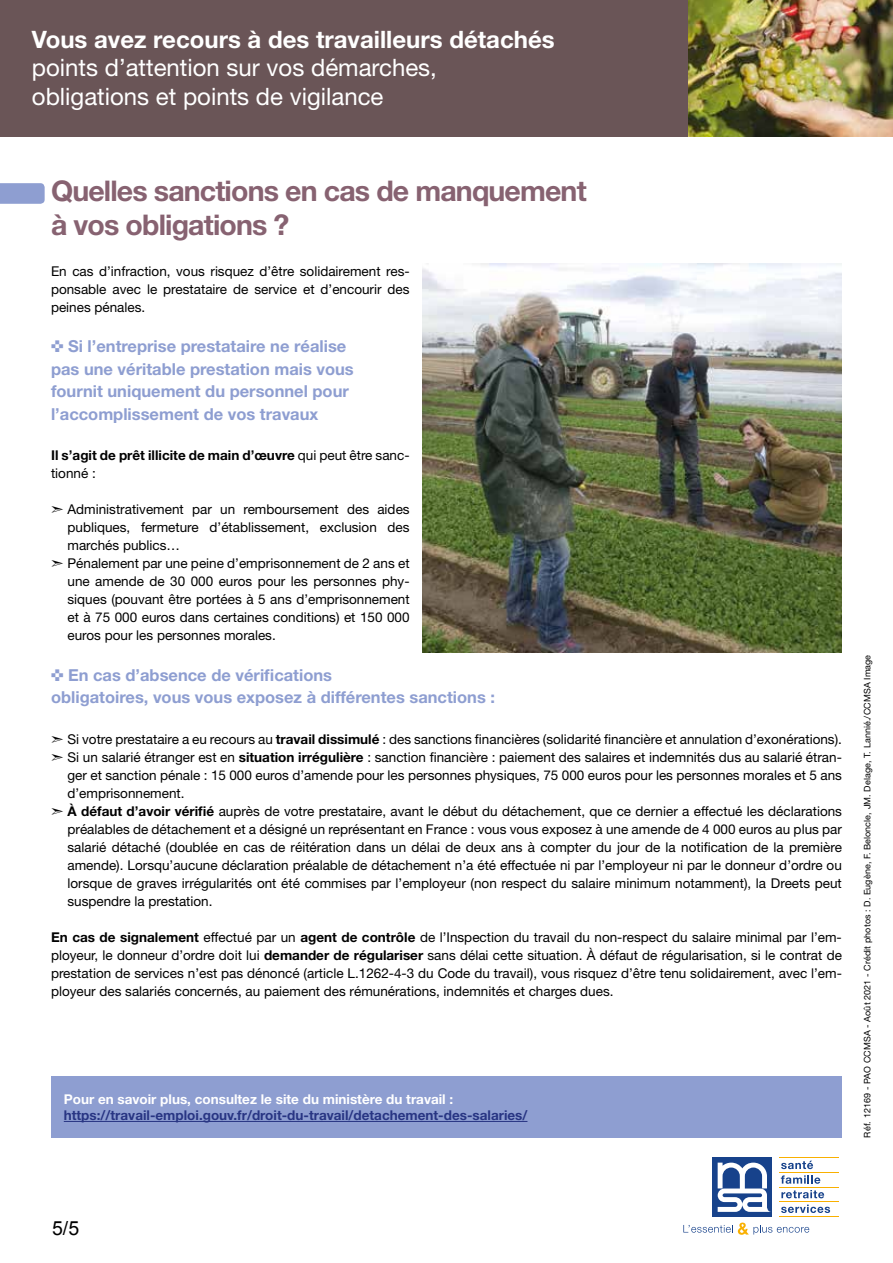
<style>
.page{position:relative;width:893px;height:1263px;background:#fff}
.page>*{position:absolute;margin:0;border:0;box-sizing:border-box;transform-origin:0 0}
.t1{font:700 28.5px/34.2px "Helvetica Neue LT";letter-spacing:-.03em;color:#876271}
.t2{font:24px/28.8px "Helvetica Neue LT";color:#fff}
.t3{font:700 24px "Helvetica Neue LT";color:#fff}
.t4{font:19.5px "Arial";color:#000}
.t5{font:700 16.5px/22.5px "Helvetica Neue LT";color:#8e9ed1}
.t6{font:13.5px/18px "Helvetica Neue LT";color:#000;text-align:justify}
.t7{font:700 13.5px "Helvetica Neue LT";color:#283583}
.t8{font:700 13.5px/18px "Helvetica Neue LT";color:#000}
.t9{font:700 13.5px "Helvetica Neue LT";color:#fff}
.t10{font:9px "Helvetica Neue LT";letter-spacing:.01em;color:#000}
.s1{font-weight:400}
.s2{font-weight:700}
</style>
<div class="page">
<div style="left:0;top:0;width:893px;height:136px;background:#6a5557"></div>
<svg style="left:781px;top:1161px;width:32px;height:8px"></svg>
<svg style="left:781px;top:1175px;width:39px;height:9px"></svg>
<svg style="left:781px;top:1190px;width:43px;height:8px"></svg>
<svg style="left:781px;top:1204px;width:49px;height:9px"></svg>
<hr style="left:780px;top:1157px;width:59px;height:1px;background:#f9b000">
<hr style="left:780px;top:1172px;width:59px;height:1px;background:#f9b000">
<hr style="left:780px;top:1187px;width:59px;height:1px;background:#f9b000">
<hr style="left:780px;top:1201px;width:59px;height:1px;background:#f9b000">
<hr style="left:780px;top:1216px;width:59px;height:1px;background:#f9b000">
<div style="left:713px;top:1157px;width:59px;height:60px;background:#17428b"></div>
<svg style="left:718px;top:1162px;width:53px;height:50px"></svg>
<svg style="left:683px;top:1222px;width:126px;height:13px"></svg>
<svg style="left:0;top:183px;width:45px;height:21px"></svg>
<img style="left:689px;top:0;width:204px;height:136px">
<div style="left:51px;top:1076px;width:791px;height:61px;background:#8e9ed1"></div>
<hr style="left:64px;top:1121px;width:463px;height:1px;background:#283583">
<img style="left:422px;top:264px;width:420px;height:389px">
<h2 class="t3" style="left:32px;top:24px;width:524px">Vous avez recours à des travailleurs détachés</h2>
<h2 class="t2" style="left:32px;top:53px;width:407px">points d’attention sur vos démarches, obligations et points de vigilance</h2>
<h1 class="t1" style="left:51px;top:173px;width:537px">Quelles sanctions en cas de manquement à vos obligations ?</h1>
<p class="t6" style="left:51px;top:262px;width:360px">En cas d’infraction, vous risquez d’être solidairement res&shy;ponsable avec le prestataire de service et d’encourir des peines pénales.</p>
<p class="t5" style="left:51px;top:335px;width:304px">✜ Si l’entreprise prestataire ne réalise pas une véritable prestation mais vous fournit uniquement du personnel pour l’accomplissement de vos travaux</p>
<p class="t8" style="left:51px;top:446px;width:360px">Il s’agit de prêt illicite de main d’œuvre <span class="s1">qui peut être sanc&shy;tionné :</span></p>
<p class="t6" style="left:51px;top:500px;width:360px">➣ Administrativement par un remboursement des aides</p>
<p class="t6" style="left:68px;top:518px;width:344px">publiques, fermeture d’établissement, exclusion des</p>
<p class="t6" style="left:68px;top:536px;width:114px">marchés publics…</p>
<p class="t6" style="left:51px;top:554px;width:360px">➣ Pénalement par une peine d’emprisonnement de 2 ans et</p>
<p class="t6" style="left:68px;top:572px;width:344px">une amende de 30 000 euros pour les personnes phy-</p>
<p class="t6" style="left:68px;top:590px;width:344px">siques (pouvant être portées à 5 ans d’emprisonnement</p>
<p class="t6" style="left:68px;top:608px;width:344px">et à 75 000 euros dans certaines conditions) et 150 000</p>
<p class="t6" style="left:68px;top:626px;width:210px">euros pour les personnes morales.</p>
<p class="t5" style="left:51px;top:663px;width:445px">✜ En cas d’absence de vérifications<br>obligatoires, vous vous exposez à différentes sanctions :</p>
<p class="t6" style="left:51px;top:730px;width:792px">➣ Si votre prestataire a eu recours au <span class="s2">travail dissimulé</span> : des sanctions financières (solidarité financière et annulation d’exonérations).</p>
<p class="t6" style="left:51px;top:748px;width:792px">➣ Si un salarié étranger est en <span class="s2">situation irrégulière</span> : sanction financière : paiement des salaires et indemnités dus au salarié étran-</p>
<p class="t6" style="left:68px;top:766px;width:776px">ger et sanction pénale : 15 000 euros d’amende pour les personnes physiques, 75 000 euros pour les personnes morales et 5 ans</p>
<p class="t6" style="left:68px;top:784px;width:119px">d’emprisonnement.</p>
<p class="t6" style="left:51px;top:802px;width:792px">➣ <span class="s2">À défaut d’avoir vérifié</span> auprès de votre prestataire, avant le début du détachement, que ce dernier a effectué les déclarations</p>
<p class="t6" style="left:68px;top:820px;width:776px">préalables de détachement et a désigné un représentant en France : vous vous exposez à une amende de 4 000 euros au plus par</p>
<p class="t6" style="left:68px;top:838px;width:776px">salarié détaché (doublée en cas de réitération dans un délai de deux ans à compter du jour de la notification de la première</p>
<p class="t6" style="left:68px;top:856px;width:776px">amende). Lorsqu’aucune déclaration préalable de détachement n’a été effectuée ni par l’employeur ni par le donneur d’ordre ou</p>
<p class="t6" style="left:68px;top:874px;width:776px">lorsque de graves irrégularités ont été commises par l’employeur (non respect du salaire minimum notamment), la Dreets peut</p>
<p class="t6" style="left:68px;top:892px;width:147px">suspendre la prestation.</p>
<p class="t6" style="left:51px;top:928px;width:792px"><span class="s2">En cas de signalement</span> effectué par un <span class="s2">agent de contrôle</span> de l’Inspection du travail du non-respect du salaire minimal par l’em&shy;ployeur, le donneur d’ordre doit lui <span class="s2">demander de régulariser</span> sans délai cette situation. À défaut de régularisation, si le contrat de prestation de services n’est pas dénoncé (article L.1262-4-3 du Code du travail), vous risquez d’être tenu solidairement, avec l’em&shy;ployeur des salariés concernés, au paiement des rémunérations, indemnités et charges dues.</p>
<p class="t9" style="left:64px;top:1091px;width:391px">Pour en savoir plus, consultez le site du ministère du travail :</p>
<p class="t7" style="left:64px;top:1107px;width:465px">https://travail-emploi.gouv.fr/droit-du-travail/detachement-des-salaries/</p>
<p class="t10" style="left:862px;top:1137px;width:484px;rotate:-90deg">Réf. 12169 - PAO CCMSA - Août 2021 - Crédit photos : D. Eugène, F. Beloncle, JM. Delage, T. Lannié./CCMSA Image</p>
<h3 class="t4" style="left:52px;top:1215px;width:29px">5/5</h3>
</div>
